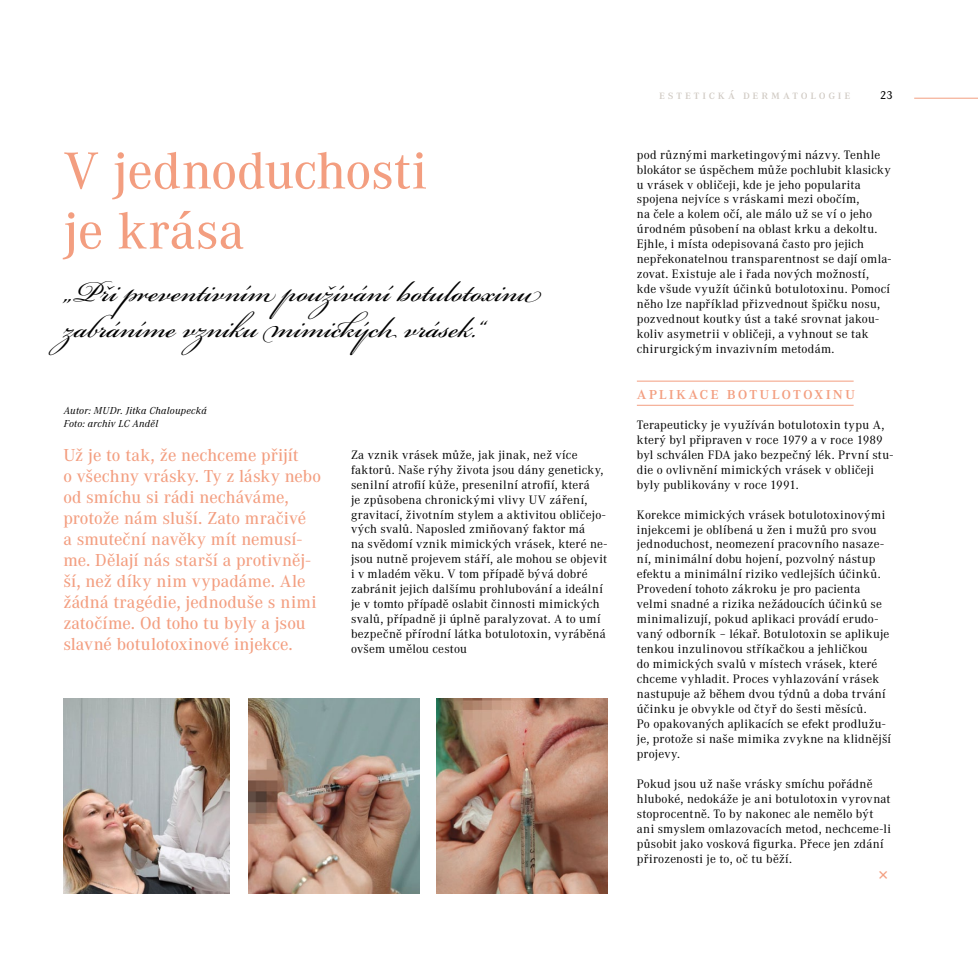
<style>
.page{position:relative;width:978px;height:978px;background:#fff}
.page>*{position:absolute;margin:0;border:0;box-sizing:border-box;transform-origin:0 0}
.t1{font:500 54px/60px "Corporate ATOT";letter-spacing:-.015em;color:#f39e80}
.t2{font:45px/36px "Bickham Script Pro";color:#000}
.t3{font:21px "Corporate ATOT";color:#f39e80}
.t4{font:500 18px/21px "Corporate ATOT";letter-spacing:.01em;color:#f39e80}
.t5{font:500 18px "Corporate ATOT";letter-spacing:.115em;color:#f39e80}
.t6{font:12.75px/15px "Corporate ATOT";letter-spacing:.015em;color:#000}
.t7{font:500 12.75px "Corporate ATOT";letter-spacing:.22em;color:#d1cbc4}
.t8{font:500 12px "Corporate ATOT";color:#000}
.t9{font:italic 10.5px/13.5px "Corporate ATOT";letter-spacing:.025em;color:#000}
</style>
<div class="page">
<hr style="left:914px;top:98px;width:64px;height:1px;background:#f39e80">
<img style="left:249px;top:699px;width:171px;height:194px">
<img style="left:63px;top:699px;width:167px;height:195px">
<img style="left:437px;top:699px;width:171px;height:195px">
<hr style="left:637px;top:381px;width:217px;height:1px;background:#f39e80">
<hr style="left:637px;top:405px;width:217px;height:1px;background:#f39e80">
<h1 class="t1" style="left:64px;top:141px;width:365px">V jednoduchosti je krása</h1>
<h2 class="t2" style="left:64px;top:268px;width:477px">„Při preventivním používání botulotoxinu zabráníme vzniku mimických vrásek.“</h2>
<p class="t9" style="left:64px;top:404px;width:145px">Autor: MUDr. Jitka Chaloupecká<br>Foto: archiv LC Anděl</p>
<p class="t4" style="left:63px;top:444px;width:259px">Už je to tak, že nechceme přijít<br>o všechny vrásky. Ty z lásky nebo od smíchu si rádi necháváme, protože nám sluší. Zato mračivé<br>a smuteční navěky mít nemusí&shy;me. Dělají nás starší a protivněj&shy;ší, než díky nim vypadáme. Ale žádná tragédie, jednoduše s nimi zatočíme. Od toho tu byly a jsou slavné botulotoxinové injekce.</p>
<p class="t6" style="left:351px;top:447px;width:258px">Za vznik vrásek může, jak jinak, než více faktorů. Naše rýhy života jsou dány geneticky, senilní atrofií kůže, presenilní atrofií, která<br>je způsobena chronickými vlivy UV záření, gravitací, životním stylem a aktivitou obličejo&shy;vých svalů. Naposled zmiňovaný faktor má<br>na svědomí vznik mimických vrásek, které ne&shy;jsou nutně projevem stáří, ale mohou se objevit i v mladém věku. V tom případě bývá dobré zabránit jejich dalšímu prohlubování a ideální je v tomto případě oslabit činnosti mimických svalů, případně ji úplně paralyzovat. A to umí bezpečně přírodní látka botulotoxin, vyráběná ovšem umělou cestou</p>
<p class="t7" style="left:659px;top:87px;width:193px">estetická dermatologie</p>
<p class="t8" style="left:880px;top:88px;width:14px">23</p>
<p class="t6" style="left:637px;top:147px;width:256px">pod různými marketingovými názvy. Tenhle blokátor se úspěchem může pochlubit klasicky u vrásek v obličeji, kde je jeho popularita spojena nejvíce s vráskami mezi obočím,<br>na čele a kolem očí, ale málo už se ví o jeho úrodném působení na oblast krku a dekoltu.<br>Ejhle, i místa odepisovaná často pro jejich nepřekonatelnou transparentnost se dají omla&shy;zovat. Existuje ale i řada nových možností, kde všude využít účinků botulotoxinu. Pomocí něho lze například přizvednout špičku nosu, pozvednout koutky úst a také srovnat jakou&shy;koliv asymetrii v obličeji, a vyhnout se tak chirurgickým invazivním metodám.</p>
<h3 class="t5" style="left:637px;top:383px;width:220px">aplikace botulotoxinu</h3>
<p class="t6" style="left:637px;top:417px;width:258px">Terapeuticky je využíván botulotoxin typu A, který byl připraven v roce 1979 a v roce 1989 byl schválen FDA jako bezpečný lék. První stu&shy;die o ovlivnění mimických vrásek v obličeji byly publikovány v roce 1991.</p>
<p class="t6" style="left:637px;top:507px;width:256px">Korekce mimických vrásek botulotoxinovými injekcemi je oblíbená u žen i mužů pro svou jednoduchost, neomezení pracovního nasaze&shy;ní, minimální dobu hojení, pozvolný nástup efektu a minimální riziko vedlejších účinků.<br>Provedení tohoto zákroku je pro pacienta velmi snadné a rizika nežádoucích účinků se minimalizují, pokud aplikaci provádí erudo&shy;vaný odborník – lékař. Botulotoxin se aplikuje tenkou inzulinovou stříkačkou a jehličkou<br>do mimických svalů v místech vrásek, které chceme vyhladit. Proces vyhlazování vrásek nastupuje až během dvou týdnů a doba trvání účinku je obvykle od čtyř do šesti měsíců.<br>Po opakovaných aplikacích se efekt prodlužu&shy;je, protože si naše mimika zvykne na klidnější projevy.</p>
<p class="t6" style="left:637px;top:777px;width:256px">Pokud jsou už naše vrásky smíchu pořádně hluboké, nedokáže je ani botulotoxin vyrovnat stoprocentně. To by nakonec ale nemělo být ani smyslem omlazovacích metod, nechceme-li působit jako vosková figurka. Přece jen zdání přirozenosti je to, oč tu běží.</p>
<h3 class="t3" style="left:878px;top:863px;width:12px">×</h3>
</div>
